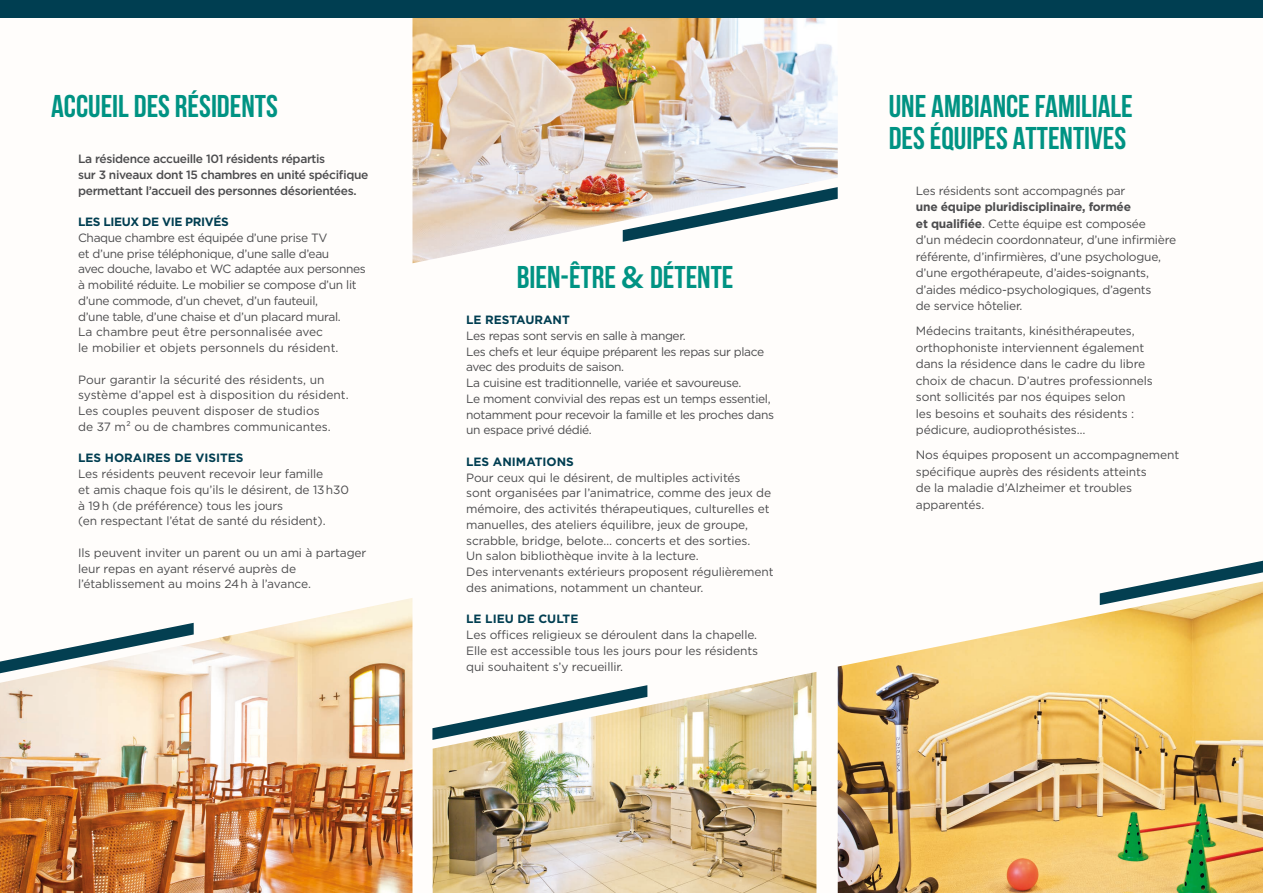
<style>
.page{position:relative;width:1263px;height:893px;background:#fffdfb}
.page>*{position:absolute;margin:0;border:0;box-sizing:border-box;transform-origin:0 0}
.t1{font:700 31.5px/31.5px "Bebas Neue";color:#009383}
.t2{font:12px/15.8px "Gotham";letter-spacing:-.01em;color:#4c4c4e}
.t3{font:12px/15.8px "Gotham";letter-spacing:-.03em;color:#4c4c4e}
.t4{font:500 12px/15.8px "Gotham";letter-spacing:-.03em;color:#4c4c4e}
.t5{font:700 12px "Gotham";color:#003e51}
.t6{font:700 12px "Gotham";letter-spacing:-.03em;color:#003e51}
.s1{font-family:"Acumin Variable Concept";font-weight:400}
.s2{font-weight:700}
</style>
<div class="page">
<img style="left:412px;top:17px;width:426px;height:246px">
<svg style="left:623px;top:187px;width:215px;height:55px"></svg>
<svg style="left:1162px;top:561px;width:101px;height:20px"></svg>
<img style="left:0;top:598px;width:412px;height:295px">
<img style="left:838px;top:581px;width:425px;height:312px">
<div style="left:0;top:0;width:1263px;height:17px;background:#003e51"></div>
<img style="left:433px;top:672px;width:383px;height:221px">
<h1 class="t1" style="left:51px;top:90px;width:228px">ACCUEIL DES RÉSIDENTS</h1>
<p class="t4" style="left:78px;top:151px;width:292px">La résidence accueille 101 résidents répartis<br>sur 3 niveaux dont 15 chambres en unité spécifique permettant l’accueil des personnes désorientées.</p>
<p class="t6" style="left:78px;top:214px;width:152px">LES LIEUX DE VIE PRIVÉS</p>
<p class="t3" style="left:78px;top:230px;width:289px">Chaque chambre est équipée d’une prise TV<br>et d’une prise téléphonique, d’une salle d’eau<br>avec douche, lavabo et WC adaptée aux personnes à mobilité réduite. Le mobilier se compose d’un lit d’une commode, d’un chevet, d’un fauteuil,<br>d’une table, d’une chaise et d’un placard mural.<br>La chambre peut être personnalisée avec<br>le mobilier et objets personnels du résident.</p>
<p class="t2" style="left:78px;top:371px;width:272px">Pour garantir la sécurité des résidents, un système d’appel est à disposition du résident.<br>Les couples peuvent disposer de studios<br>de 37 m² ou de chambres communicantes.</p>
<p class="t5" style="left:78px;top:450px;width:167px">LES HORAIRES DE VISITES</p>
<p class="t2" style="left:78px;top:466px;width:272px">Les résidents peuvent recevoir leur famille<br>et amis chaque fois qu’ils le désirent, de 13 h30 à 19 h (de préférence) tous les jours<br>(en respectant l’état de santé du résident).</p>
<p class="t2" style="left:78px;top:545px;width:290px">Ils peuvent inviter un parent ou un ami à partager leur repas en ayant réservé auprès de l’établissement au moins 24 h à l’avance.</p>
<h1 class="t1" style="left:517px;top:261px;width:218px">BIEN-ÊTRE <span class="s1">&amp;</span> DÉTENTE</h1>
<p class="t5" style="left:466px;top:312px;width:105px">LE RESTAURANT</p>
<p class="t3" style="left:466px;top:327px;width:309px">Les repas sont servis en salle à manger.<br>Les chefs et leur équipe préparent les repas sur place avec des produits de saison.<br>La cuisine est traditionnelle, variée et savoureuse.<br>Le moment convivial des repas est un temps essentiel, notamment pour recevoir la famille et les proches dans un espace privé dédié.</p>
<p class="t5" style="left:466px;top:454px;width:109px">LES ANIMATIONS</p>
<p class="t2" style="left:466px;top:469px;width:309px">Pour ceux qui le désirent, de multiples activités<br>sont organisées par l’animatrice, comme des jeux de mémoire, des activités thérapeutiques, culturelles et manuelles, des ateliers équilibre, jeux de groupe, scrabble, bridge, belote… concerts et des sorties.<br>Un salon bibliothèque invite à la lecture.<br>Des intervenants extérieurs proposent régulièrement des animations, notamment un chanteur.</p>
<p class="t5" style="left:466px;top:611px;width:114px">LE LIEU DE CULTE</p>
<p class="t2" style="left:466px;top:627px;width:293px;text-align:justify">Les offices religieux se déroulent dans la chapelle.<br>Elle est accessible tous les jours pour les résidents qui souhaitent s’y recueillir.</p>
<h1 class="t1" style="left:889px;top:90px;width:246px">UNE AMBIANCE FAMILIALE<br>DES ÉQUIPES ATTENTIVES</h1>
<p class="t2" style="left:916px;top:182px;width:211px">Les résidents sont accompagnés par</p>
<p class="t2" style="left:916px;top:198px;width:262px;line-height:16.5px"><span class="s2">une équipe pluridisciplinaire, formée<br>et qualifiée</span>. Cette équipe est composée<br>d’un médecin coordonnateur, d’une infirmière référente, d’infirmières, d’une psychologue, d’une ergothérapeute, d’aides-soignants, d’aides médico-psychologiques, d’agents<br>de service hôtelier.</p>
<p class="t2" style="left:916px;top:322px;width:239px;line-height:16.5px">Médecins traitants, kinésithérapeutes, orthophoniste interviennent également dans la résidence dans le cadre du libre choix de chacun. D’autres professionnels sont sollicités par nos équipes selon<br>les besoins et souhaits des résidents : pédicure, audioprothésistes…</p>
<p class="t2" style="left:916px;top:446px;width:265px;line-height:16.5px">Nos équipes proposent un accompagnement spécifique auprès des résidents atteints<br>de la maladie d’Alzheimer et troubles apparentés.</p>
</div>
